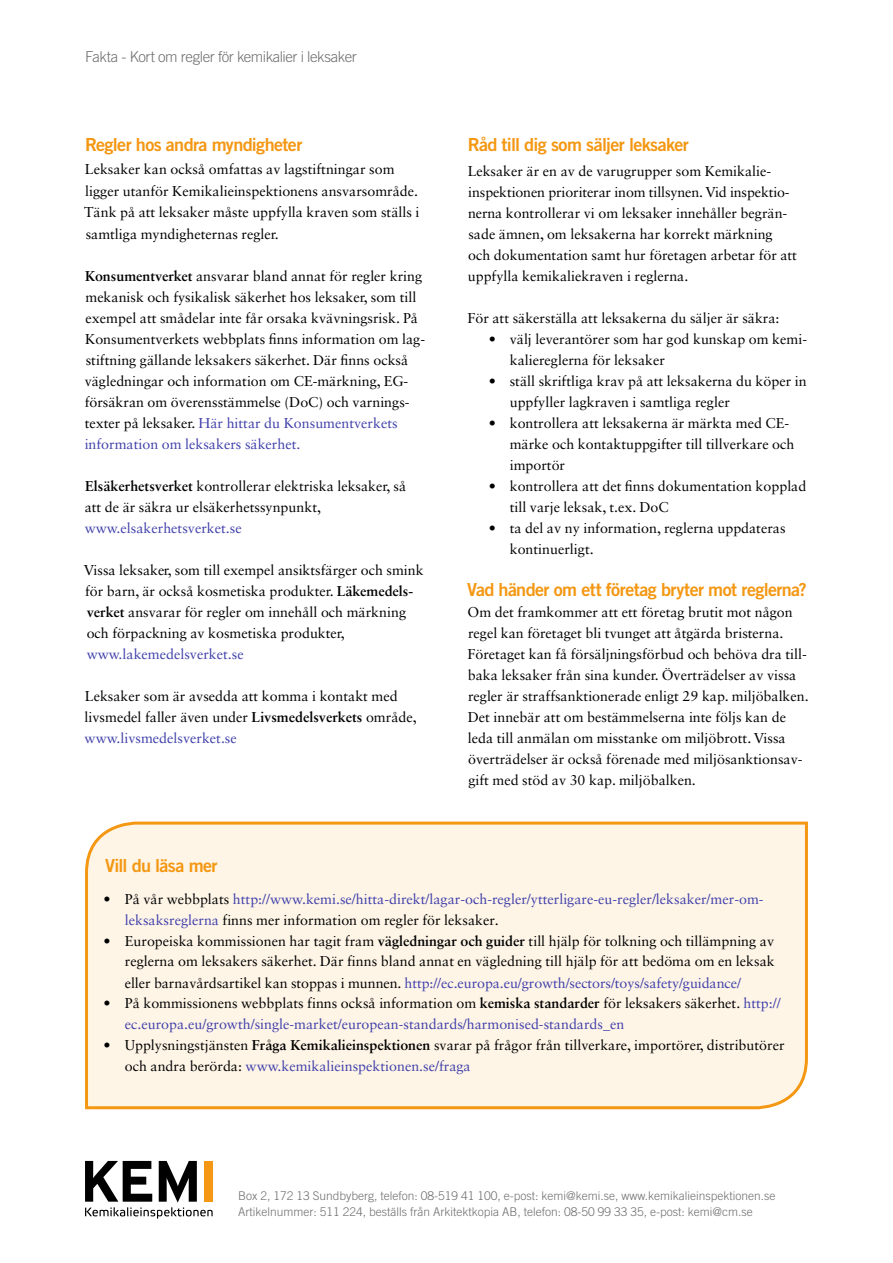
<style>
.page{position:relative;width:893px;height:1263px;background:#fff}
.page>*{position:absolute;margin:0;border:0;box-sizing:border-box;transform-origin:0 0}
.t1{font:18px "Trade Gothic LT Std Bd 2";letter-spacing:-.035em;color:#f49712}
.t2{font:300 15px "Trade Gothic LT Std";letter-spacing:-.025em;color:#706f6f}
.t3{font:14.25px/21px "Sabon LT Std";color:#000}
.t4{font:14.25px/21px "Sabon LT Std";color:#4040aa}
.t5{font:300 12px/15.8px "Trade Gothic LT Std";color:#706f6f}
.s1{font-weight:700}
.s2{color:#4040aa}
.s3{color:#000}
.s4{font-weight:700;color:#000}
</style>
<div class="page">
<svg style="left:85px;top:1161px;width:128px;height:57px"></svg>
<div style="left:204px;top:1161px;width:9px;height:41px;background:#f49712"></div>
<div style="left:85px;top:821px;width:723px;height:289px;background:#fef5e7"></div>
<p class="t2" style="left:85px;top:48px;width:273px">Fakta - Kort om regler för kemikalier i leksaker</p>
<p class="t1" style="left:85px;top:134px;width:219px">Regler hos andra myndigheter</p>
<p class="t3" style="left:84px;top:158px;width:337px;line-height:21.8px">Leksaker kan också omfattas av lagstiftningar som ligger utanför Kemikalieinspektionens ansvarsområde.<br>Tänk på att leksaker måste uppfylla kraven som ställs i samtliga myndigheternas regler.</p>
<p class="t3" style="left:85px;top:265px;width:342px"><span class="s1">Konsumentverket</span> ansvarar bland annat för regler kring mekanisk och fysikalisk säkerhet hos leksaker, som till exempel att smådelar inte får orsaka kvävningsrisk. På Konsumentverkets webbplats finns information om lag&shy;stiftning gällande leksakers säkerhet. Där finns också vägledningar och information om CE-märkning, EG&shy;försäkran om överensstämmelse (DoC) och varnings&shy;texter på leksaker. <span class="s2">Här hittar du Konsumentverkets information om leksakers säkerhet.</span></p>
<p class="t3" style="left:85px;top:476px;width:323px"><span class="s1">Elsäkerhetsverket</span> kontrollerar elektriska leksaker, så att de är säkra ur elsäkerhetssynpunkt,</p>
<p class="t4" style="left:85px;top:518px;width:159px">www.elsakerhetsverket.se</p>
<p class="t3" style="left:84px;top:560px;width:342px">Vissa leksaker, som till exempel ansiktsfärger och smink för barn, är också kosmetiska produkter. <span class="s1">Läkemedels&shy;verket</span> ansvarar för regler om innehåll och märkning och förpackning av kosmetiska produkter,</p>
<p class="t4" style="left:87px;top:644px;width:159px">www.lakemedelsverket.se</p>
<p class="t3" style="left:85px;top:686px;width:334px">Leksaker som är avsedda att komma i kontakt med livsmedel faller även under <span class="s1">Livsmedelsverkets</span> område, <span class="s2">www.livsmedelsverket.se</span></p>
<p class="t1" style="left:468px;top:134px;width:223px">Råd till dig som säljer leksaker</p>
<p class="t3" style="left:468px;top:160px;width:331px">Leksaker är en av de varugrupper som Kemikalie&shy;inspektionen prioriterar inom tillsynen. Vid inspektio&shy;nerna kontrollerar vi om leksaker innehåller begrän&shy;sade ämnen, om leksakerna har korrekt märkning och dokumentation samt hur företagen arbetar för att uppfylla kemikaliekraven i reglerna.</p>
<p class="t3" style="left:468px;top:307px;width:313px">För att säkerställa att leksakerna du säljer är säkra:</p>
<p class="t3" style="left:510px;top:328px;width:299px;text-indent:-21px">• välj leverantörer som har god kunskap om kemi&shy;kaliereglerna för leksaker</p>
<p class="t3" style="left:510px;top:370px;width:298px;text-indent:-21px">• ställ skriftliga krav på att leksakerna du köper in uppfyller lagkraven i samtliga regler</p>
<p class="t3" style="left:510px;top:412px;width:286px;text-indent:-21px">• kontrollera att leksakerna är märkta med CE&shy;märke och kontaktuppgifter till tillverkare och importör</p>
<p class="t3" style="left:510px;top:475px;width:298px;text-indent:-21px">• kontrollera att det finns dokumentation kopplad till varje leksak, t.ex. DoC</p>
<p class="t3" style="left:510px;top:517px;width:277px;text-indent:-21px">• ta del av ny information, reglerna uppdateras kontinuerligt.</p>
<p class="t1" style="left:467px;top:578px;width:341px">Vad händer om ett företag bryter mot reglerna?</p>
<p class="t3" style="left:467px;top:601px;width:343px">Om det framkommer att ett företag brutit mot någon regel kan företaget bli tvunget att åtgärda bristerna.<br>Företaget kan få försäljningsförbud och behöva dra till&shy;baka leksaker från sina kunder. Överträdelser av vissa regler är straffsanktionerade enligt 29 kap. miljöbalken.<br>Det innebär att om bestämmelserna inte följs kan de leda till anmälan om misstanke om miljöbrott. Vissa överträdelser är också förenade med miljösanktionsav&shy;gift med stöd av 30 kap. miljöbalken.</p>
<p class="t1" style="left:105px;top:854px;width:114px">Vill du läsa mer</p>
<p class="t4" style="left:125px;top:888px;width:640px;text-indent:-21px"><span class="s3">• På vår webbplats</span> http://www.kemi.se/hitta-direkt/lagar-och-regler/ytterligare-eu-regler/leksaker/mer-om&shy;leksaksreglerna <span class="s3">finns mer information om regler för leksaker.</span></p>
<p class="t3" style="left:125px;top:930px;width:651px;text-align:justify;text-indent:-21px">• Europeiska kommissionen har tagit fram <span class="s1">vägledningar och guider</span> till hjälp för tolkning och tillämpning av reglerna om leksakers säkerhet. Där finns bland annat en vägledning till hjälp för att bedöma om en leksak eller barnavårdsartikel kan stoppas i munnen. <span class="s2">http://ec.europa.eu/growth/sectors/toys/safety/guidance/</span></p>
<p class="t4" style="left:125px;top:993px;width:657px;text-indent:-21px"><span class="s3">• På kommissionens webbplats finns också information om</span> <span class="s4">kemiska standarder</span> <span class="s3">för leksakers säkerhet.</span> http:// ec.europa.eu/growth/single-market/european-standards/harmonised-standards_en</p>
<p class="t3" style="left:125px;top:1034px;width:661px;text-indent:-21px">• Upplysningstjänsten <span class="s1">Fråga Kemikalieinspektionen</span> svarar på frågor från tillverkare, importörer, distributörer och andra berörda: <span class="s2">www.kemikalieinspektionen.se/fraga</span></p>
<p class="t5" style="left:238px;top:1188px;width:539px">Box 2, 172 13 Sundbyberg, telefon: 08-519 41 100, e-post: kemi@kemi.se, www.kemikalieinspektionen.se<br>Artikelnummer: 511 224, beställs från Arkitektkopia AB, telefon: 08-50 99 33 35, e-post: kemi@cm.se</p>
</div>
